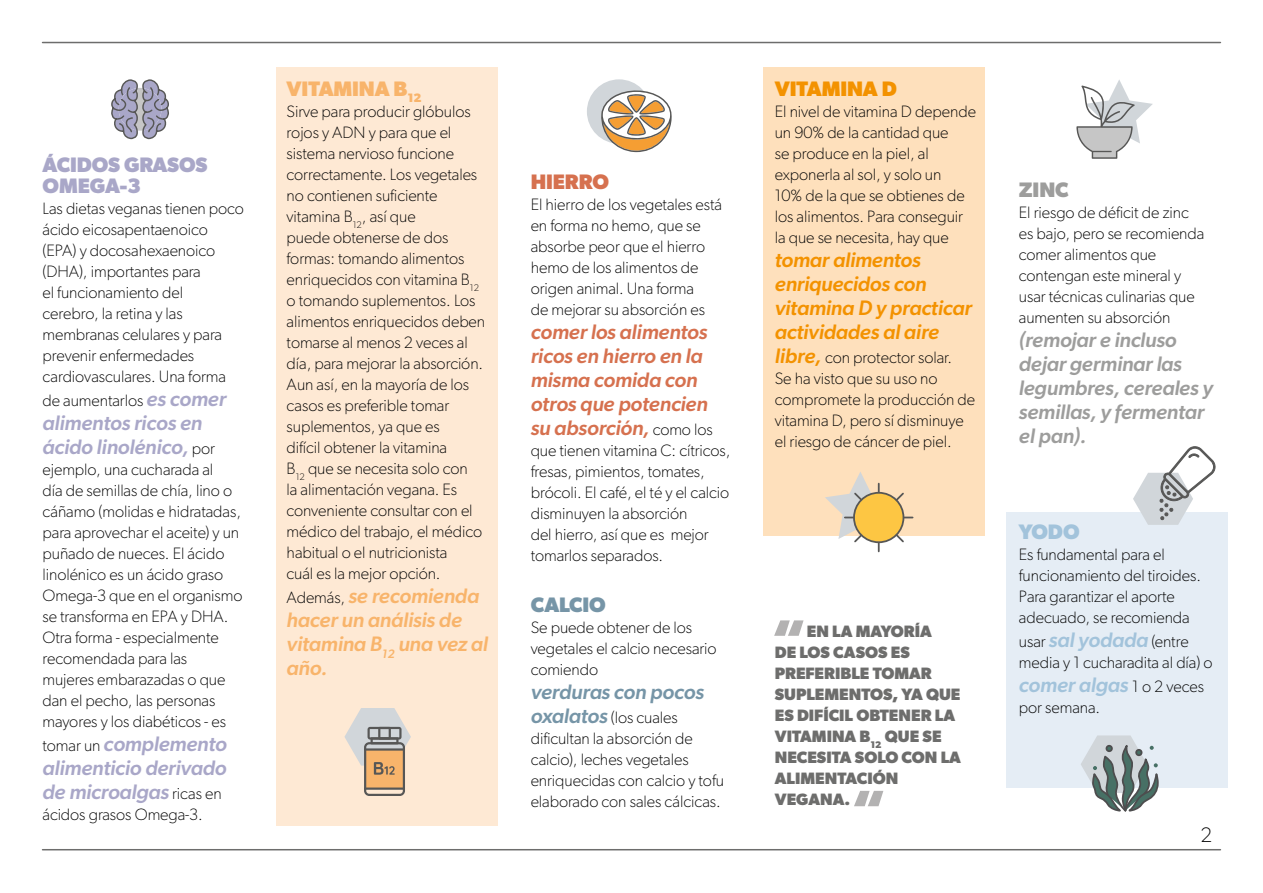
<style>
.page{position:relative;width:1263px;height:893px;background:#fff}
.page>*{position:absolute;margin:0;border:0;box-sizing:border-box;transform-origin:0 0}
.t1{font:700 54px "Gibson";color:#b3b2b2}
.t2{font:italic 500 21px/24px "Gibson";letter-spacing:-.005em;color:#a9a7c8}
.t3{font:italic 500 21px/24px "Gibson";letter-spacing:-.005em;color:#d6714f}
.t4{font:italic 500 21px/24px "Gibson";letter-spacing:-.005em;color:#9d9d9c}
.t5{font:italic 500 21px/24px "Gibson";letter-spacing:-.005em;color:#f39200}
.t6{font:italic 500 21px/24px "Gibson";letter-spacing:-.005em;color:#f8b46b}
.t7{font:700 21px/21px "Gibson";letter-spacing:-.005em;color:#a9a7c8}
.t8{font:italic 500 21px "Gibson";letter-spacing:-.005em;color:#a2c3db}
.t9{font:italic 500 21px "Gibson";letter-spacing:-.005em;color:#7695a7}
.t10{font:700 21px "Gibson";letter-spacing:-.005em;color:#f8b46b}
.t11{font:700 21px "Gibson";letter-spacing:-.005em;color:#f39200}
.t12{font:700 21px "Gibson";letter-spacing:-.005em;color:#d6714f}
.t13{font:700 21px "Gibson";letter-spacing:-.005em;color:#7695a7}
.t14{font:700 21px "Gibson";color:#9d9d9c}
.t15{font:700 21px "Gibson";color:#a2c3db}
.t16{font:100 21px "Gibson";color:#000}
.t17{font:100 16.5px/21px "Gibson";letter-spacing:-.005em;color:#000}
.t18{font:700 16.5px/21px "Gibson";color:#6d6d6c}
.s1{font-weight:500;font-style:italic;font-size:21px;color:#a9a7c8}
.s2{font-weight:100;font-style:normal;font-size:16.5px;color:#000}
.s3{font-weight:500;font-style:italic;font-size:21px;color:#7695a7}
.s4{font-weight:500;font-style:italic;font-size:21px;color:#f39200}
.s5{font-weight:500;font-style:italic;font-size:21px;color:#a2c3db}
</style>
<div class="page">
<hr style="left:43px;top:42px;width:1177px;height:1px;background:#6d6d6c">
<hr style="left:43px;top:849px;width:1177px;height:1px;background:#6d6d6c">
<div style="left:277px;top:67px;width:221px;height:759px;background:#fee9d4"></div>
<div style="left:1006px;top:512px;width:221px;height:275px;background:#e5edf5"></div>
<div style="left:763px;top:67px;width:221px;height:469px;background:#fee0bc"></div>
<svg style="left:1081px;top:735px;width:78px;height:77px"></svg>
<svg style="left:825px;top:472px;width:89px;height:81px"></svg>
<div style="left:854px;top:493px;width:49px;height:49px;background:#fdc643;border-radius:50%"></div>
<div style="left:853px;top:492px;width:51px;height:51px;border:2px solid #575756;border-radius:50%"></div>
<svg style="left:344px;top:708px;width:67px;height:88px"></svg>
<div style="left:587px;top:79px;width:64px;height:65px;background:#d1d6da;border-radius:50%"></div>
<svg style="left:601px;top:88px;width:71px;height:64px"></svg>
<svg style="left:1076px;top:80px;width:77px;height:79px"></svg>
<svg style="left:111px;top:79px;width:58px;height:61px"></svg>
<svg style="left:1133px;top:446px;width:82px;height:79px"></svg>
<p class="t7" style="left:43px;top:154px;width:167px">ÁCIDOS GRASOS<br>OMEGA-3</p>
<p class="t17" style="left:43px;top:198px;width:203px">Las dietas veganas tienen poco ácido eicosapentaenoico (EPA) y docosahexaenoico (DHA), importantes para<br>el funcionamiento del<br>cerebro, la retina y las membranas celulares y para prevenir enfermedades cardiovasculares. Una forma</p>
<p class="t17" style="left:43px;top:390px;width:185px">de aumentarlos <span class="s1">es comer</span></p>
<p class="t2" style="left:43px;top:410px;width:174px">alimentos ricos en ácido linolénico, <span class="s2">por</span></p>
<p class="t17" style="left:43px;top:459px;width:202px">ejemplo, una cucharada al<br>día de semillas de chía, lino o cáñamo (molidas e hidratadas, para aprovechar el aceite) y un puñado de nueces. El ácido linolénico es un ácido graso<br>Omega-3 que en el organismo se transforma en EPA y DHA.<br>Otra forma - especialmente recomendada para las mujeres embarazadas o que dan el pecho, las personas mayores y los diabéticos - es</p>
<p class="t2" style="left:43px;top:731px;width:186px;text-align:justify"><span class="s2">tomar un</span> complemento alimenticio derivado de microalgas <span class="s2">ricas en</span></p>
<p class="t17" style="left:43px;top:804px;width:162px">ácidos grasos Omega-3.</p>
<p class="t10" style="left:287px;top:76px;width:136px">VITAMINA B<sub>12</sub></p>
<p class="t17" style="left:287px;top:101px;width:200px">Sirve para producir glóbulos rojos y ADN y para que el sistema nervioso funcione correctamente. Los vegetales no contienen suficiente vitamina B<sub>12</sub>, así que<br>puede obtenerse de dos formas: tomando alimentos enriquecidos con vitamina B<sub>12 </sub>o tomando suplementos. Los alimentos enriquecidos deben tomarse al menos 2 veces al día, para mejorar la absorción.<br>Aun así, en la mayoría de los casos es preferible tomar suplementos, ya que es<br>difícil obtener la vitamina<br>B<sub>12</sub> que se necesita solo con<br>la alimentación vegana. Es conveniente consultar con el médico del trabajo, el médico habitual o el nutricionista<br>cuál es la mejor opción.</p>
<p class="t6" style="left:287px;top:584px;width:203px"><span class="s2">Además,</span> se recomienda hacer un análisis de vitamina B<sub>12</sub> una vez al año.</p>
<p class="t12" style="left:531px;top:169px;width:80px">HIERRO</p>
<p class="t17" style="left:531px;top:194px;width:193px">El hierro de los vegetales está en forma no hemo, que se absorbe peor que el hierro hemo de los alimentos de origen animal. Una forma<br>de mejorar su absorción es</p>
<p class="t3" style="left:531px;top:319px;width:184px">comer los alimentos ricos en hierro en la misma comida con otros que potencien su absorción, <span class="s2">como los</span></p>
<p class="t17" style="left:531px;top:440px;width:201px">que tienen vitamina C: cítricos, fresas, pimientos, tomates, brócoli. El café, el té y el calcio disminuyen la absorción<br>del hierro, así que es mejor tomarlos separados.</p>
<p class="t13" style="left:531px;top:592px;width:77px">CALCIO</p>
<p class="t17" style="left:531px;top:616px;width:187px">Se puede obtener de los vegetales el calcio necesario comiendo</p>
<p class="t9" style="left:531px;top:679px;width:175px">verduras con pocos</p>
<p class="t17" style="left:531px;top:706px;width:195px"><span class="s3">oxalatos</span> (los cuales dificultan la absorción de calcio), leches vegetales enriquecidas con calcio y tofu elaborado con sales cálcicas.</p>
<p class="t11" style="left:775px;top:76px;width:124px">VITAMINA D</p>
<p class="t17" style="left:775px;top:101px;width:203px">El nivel de vitamina D depende un 90% de la cantidad que<br>se produce en la piel, al exponerla al sol, y solo un<br>10% de la que se obtienes de los alimentos. Para conseguir la que se necesita, hay que</p>
<p class="t5" style="left:775px;top:248px;width:199px">tomar alimentos enriquecidos con vitamina D y practicar actividades al aire</p>
<p class="t17" style="left:775px;top:347px;width:202px"><span class="s4">libre,</span> con protector solar.<br>Se ha visto que su uso no compromete la producción de vitamina D, pero sí disminuye el riesgo de cáncer de piel.</p>
<h1 class="t1" style="left:771px;top:607px;width:37px">“</h1>
<p class="t18" style="left:775px;top:621px;width:188px;text-indent:32px">EN LA MAYORÍA<br>DE LOS CASOS ES<br>PREFERIBLE TOMAR<br>SUPLEMENTOS, YA QUE<br>ES DIFÍCIL OBTENER LA<br>VITAMINA B<sub>12</sub> QUE SE<br>NECESITA SOLO CON LA<br>ALIMENTACIÓN<br>VEGANA.</p>
<h1 class="t1" style="left:851px;top:777px;width:37px">“</h1>
<p class="t14" style="left:1019px;top:177px;width:51px">ZINC</p>
<p class="t17" style="left:1019px;top:202px;width:187px">El riesgo de déficit de zinc es bajo, pero se recomienda comer alimentos que contengan este mineral y usar técnicas culinarias que aumenten su absorción</p>
<p class="t4" style="left:1019px;top:328px;width:196px">(remojar e incluso dejar germinar las legumbres, cereales y semillas, y fermentar el pan).</p>
<p class="t15" style="left:1019px;top:519px;width:62px">YODO</p>
<p class="t17" style="left:1019px;top:543px;width:184px">Es fundamental para el funcionamiento del tiroides.<br>Para garantizar el aporte adecuado, se recomienda</p>
<p class="t17" style="left:1019px;top:630px;width:195px">usar <span class="s5">sal yodada</span> (entre media y 1 cucharadita al día) o</p>
<p class="t8" style="left:1019px;top:672px;width:187px">comer algas <span class="s2">1 o 2 veces</span></p>
<p class="t17" style="left:1019px;top:696px;width:83px">por semana.</p>
<p class="t16" style="left:1200px;top:822px;width:13px">2</p>
</div>
